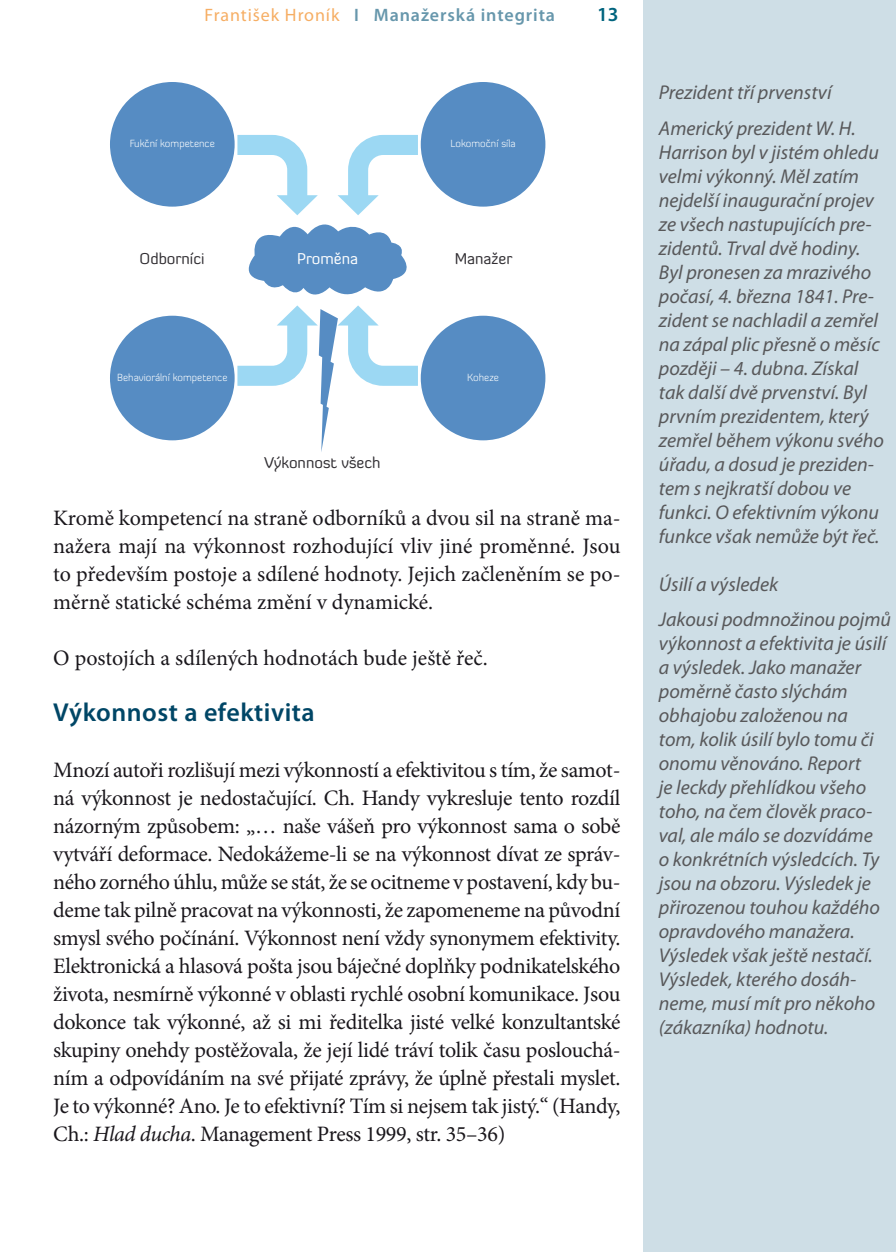
<style>
.page{position:relative;width:896px;height:1252px;background:#fff}
.page>*{position:absolute;margin:0;border:0;box-sizing:border-box;transform-origin:0 0}
.t1{font:600 26px "Myriad Pro";letter-spacing:.02em;color:#004666}
.t2{font:22px/28px "Minion Pro";letter-spacing:-.005em;color:#1a171c;text-align:justify}
.Normální{font:italic 20px/24px "Myriad Pro";color:#58585a}
.t3{font:600 20px "Myriad Pro";color:#00647e}
.t4{font:600 18px "Myriad Pro";letter-spacing:.05em;color:#6797ac}
.t5{font:15.6px "Diavlo";color:#1a171c}
.t6{font:15.6px "Diavlo";color:#fff}
.t7{font:300 10.4px "Diavlo";color:#fff}
.s1{font-weight:400;color:#f6ae64}
.s2{font-style:italic}
</style>
<div class="page">
<div style="left:643px;top:0;width:252px;height:1251px;background:#cedee6"></div>
<div style="left:110px;top:82px;width:124px;height:125px;background:#568cc3;border-radius:50%"></div>
<div style="left:420px;top:82px;width:125px;height:125px;background:#568cc3;border-radius:50%"></div>
<div style="left:110px;top:316px;width:124px;height:124px;background:#568cc3;border-radius:50%"></div>
<div style="left:420px;top:316px;width:125px;height:124px;background:#568cc3;border-radius:50%"></div>
<svg style="left:237px;top:135px;width:181px;height:317px"></svg>
<p class="t4" style="left:204px;top:4px;width:352px"><span class="s1">František Hroník</span> I Manažerská integrita</p>
<p class="t3" style="left:597px;top:2px;width:23px">13</p>
<p class="t7" style="left:130px;top:137px;width:87px">Fukční kompetence</p>
<p class="t7" style="left:450px;top:137px;width:67px">Lokomoční síla</p>
<p class="t5" style="left:140px;top:249px;width:66px">Odborníci</p>
<p class="t6" style="left:297px;top:249px;width:62px">Proměna</p>
<p class="t5" style="left:454px;top:249px;width:59px">Manažer</p>
<p class="t7" style="left:117px;top:371px;width:112px">Behaviorální kompetence</p>
<p class="t7" style="left:467px;top:371px;width:33px">Koheze</p>
<p class="t5" style="left:264px;top:452px;width:118px">Výkonnost všech</p>
<p class="t2" style="left:53px;top:503px;width:568px">Kromě kompetencí na straně odborníků a dvou sil na straně ma&shy;nažera mají na výkonnost rozhodující vliv jiné proměnné. Jsou to především postoje a sdílené hodnoty. Jejich začleněním se po&shy;měrně statické schéma změní v dynamické.</p>
<p class="t2" style="left:53px;top:643px;width:436px">O postojích a sdílených hodnotách bude ještě řeč.</p>
<p class="t1" style="left:53px;top:695px;width:263px">Výkonnost a efektivita</p>
<p class="t2" style="left:53px;top:755px;width:568px">Mnozí autoři rozlišují mezi výkonností a efektivitou s tím, že samot&shy;ná výkonnost je nedostačující. Ch. Handy vykresluje tento rozdíl názorným způsobem: „… naše vášeň pro výkonnost sama o sobě vytváří deformace. Nedokážeme-li se na výkonnost dívat ze správ&shy;ného zorného úhlu, může se stát, že se ocitneme v postavení, kdy bu&shy;deme tak pilně pracovat na výkonnosti, že zapomeneme na původní smysl svého počínání. Výkonnost není vždy synonymem efektivity.<br>Elektronická a hlasová pošta jsou báječné doplňky podnikatelského života, nesmírně výkonné v oblasti rychlé osobní komunikace. Jsou dokonce tak výkonné, až si mi ředitelka jisté velké konzultantské skupiny onehdy postěžovala, že její lidé tráví tolik času poslouchá&shy;ním a odpovídáním na své přijaté zprávy, že úplně přestali myslet.<br>Je to výkonné? Ano. Je to efektivní? Tím si nejsem tak jistý.“ (Handy, Ch.: <span class="s2">Hlad ducha</span>. Management Press 1999, str. 35–36)</p>
<p class="Normální" style="left:658px;top:80px;width:174px">Prezident tří prvenství</p>
<p class="Normální" style="left:658px;top:116px;width:226px">Americký prezident W. H.<br>Harrison byl v jistém ohledu velmi výkonný. Měl zatím nejdelší inaugurační projev ze všech nastupujících pre&shy;zidentů. Trval dvě hodiny.<br>Byl pronesen za mrazivého počasí, 4. března 1841. Pre&shy;zident se nachladil a zemřel na zápal plic přesně o měsíc později – 4. dubna. Získal tak další dvě prvenství. Byl prvním prezidentem, který zemřel během výkonu svého úřadu, a dosud je preziden&shy;tem s nejkratší dobou ve funkci. O efektivním výkonu funkce však nemůže být řeč.</p>
<p class="Normální" style="left:658px;top:572px;width:121px">Úsilí a výsledek</p>
<p class="Normální" style="left:658px;top:607px;width:234px">Jakousi podmnožinou pojmů výkonnost a efektivita je úsilí a výsledek. Jako manažer poměrně často slýchám obhajobu založenou na<br>tom, kolik úsilí bylo tomu či onomu věnováno. Report<br>je leckdy přehlídkou všeho toho, na čem člověk praco&shy;val, ale málo se dozvídáme<br>o konkrétních výsledcích. Ty jsou na obzoru. Výsledek je přirozenou touhou každého opravdového manažera.</p>
<p class="Normální" style="left:658px;top:943px;width:218px">Výsledek však ještě nestačí.<br>Výsledek, kterého dosáh&shy;neme, musí mít pro někoho (zákazníka) hodnotu.</p>
</div>
